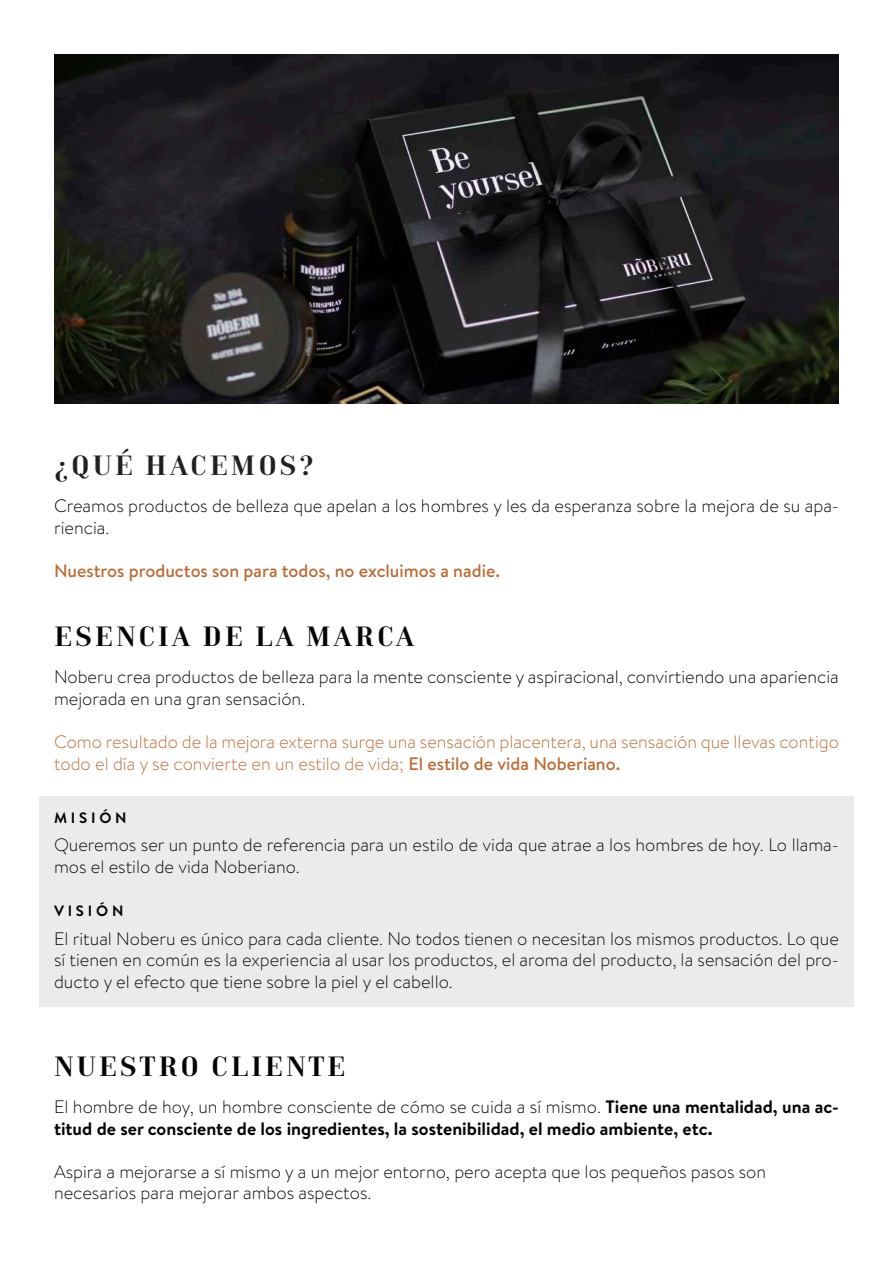
<style>
.page{position:relative;width:893px;height:1263px;background:#fff}
.page>*{position:absolute;margin:0;border:0;box-sizing:border-box;transform-origin:0 0}
.t1{font:700 27px "Compass Next";letter-spacing:.1em;color:#040503}
.t2{font:700 27px "Compass Next";letter-spacing:.1em;color:#231f20}
.t3{font:300 18px/21.6px "Brandon Text";color:#040503}
.t4{font:700 18px/21.6px "Brandon Text";color:#040503}
.t5{font:300 18px/21.6px "Brandon Text";color:#bb6a34}
.t6{font:500 18px "Brandon Text";color:#bb6a34}
.t7{font:700 15px "Brandon Text";letter-spacing:.25em;color:#040503}
.s1{font-weight:500}
.s2{font-weight:300}
</style>
<div class="page">
<div style="left:39px;top:796px;width:815px;height:211px;background:#ebebec"></div>
<img style="left:54px;top:54px;width:785px;height:350px">
<h1 class="t2" style="left:54px;top:449px;width:261px">¿QUÉ HACEMOS?</h1>
<p class="t3" style="left:54px;top:494px;width:786px">Creamos productos de belleza que apelan a los hombres y les da esperanza sobre la mejora de su apa&shy;riencia.</p>
<p class="t6" style="left:54px;top:558px;width:447px">Nuestros productos son para todos, no excluimos a nadie.</p>
<h1 class="t1" style="left:54px;top:620px;width:362px">ESENCIA DE LA MARCA</h1>
<p class="t3" style="left:54px;top:665px;width:786px">Noberu crea productos de belleza para la mente consciente y aspiracional, convirtiendo una apariencia mejorada en una gran sensación.</p>
<p class="t5" style="left:54px;top:730px;width:786px">Como resultado de la mejora externa surge una sensación placentera, una sensación que llevas contigo todo el día y se convierte en un estilo de vida; <span class="s1">El estilo de vida Noberiano.</span></p>
<p class="t7" style="left:54px;top:807px;width:74px">MISIÓN</p>
<p class="t3" style="left:54px;top:834px;width:786px">Queremos ser un punto de referencia para un estilo de vida que atrae a los hombres de hoy. Lo llama&shy;mos el estilo de vida Noberiano.</p>
<p class="t7" style="left:54px;top:900px;width:71px">VISIÓN</p>
<p class="t3" style="left:54px;top:927px;width:786px;text-align:justify">El ritual Noberu es único para cada cliente. No todos tienen o necesitan los mismos productos. Lo que sí tienen en común es la experiencia al usar los productos, el aroma del producto, la sensación del pro&shy;ducto y el efecto que tiene sobre la piel y el cabello.</p>
<h1 class="t1" style="left:54px;top:1050px;width:293px">NUESTRO CLIENTE</h1>
<p class="t4" style="left:54px;top:1095px;width:786px"><span class="s2">El hombre de hoy, un hombre consciente de cómo se cuida a sí mismo.</span> Tiene una mentalidad, una ac&shy;titud de ser consciente de los ingredientes, la sostenibilidad, el medio ambiente, etc.</p>
<p class="t3" style="left:54px;top:1160px;width:714px">Aspira a mejorarse a sí mismo y a un mejor entorno, pero acepta que los pequeños pasos son necesarios para mejorar ambos aspectos.</p>
</div>
